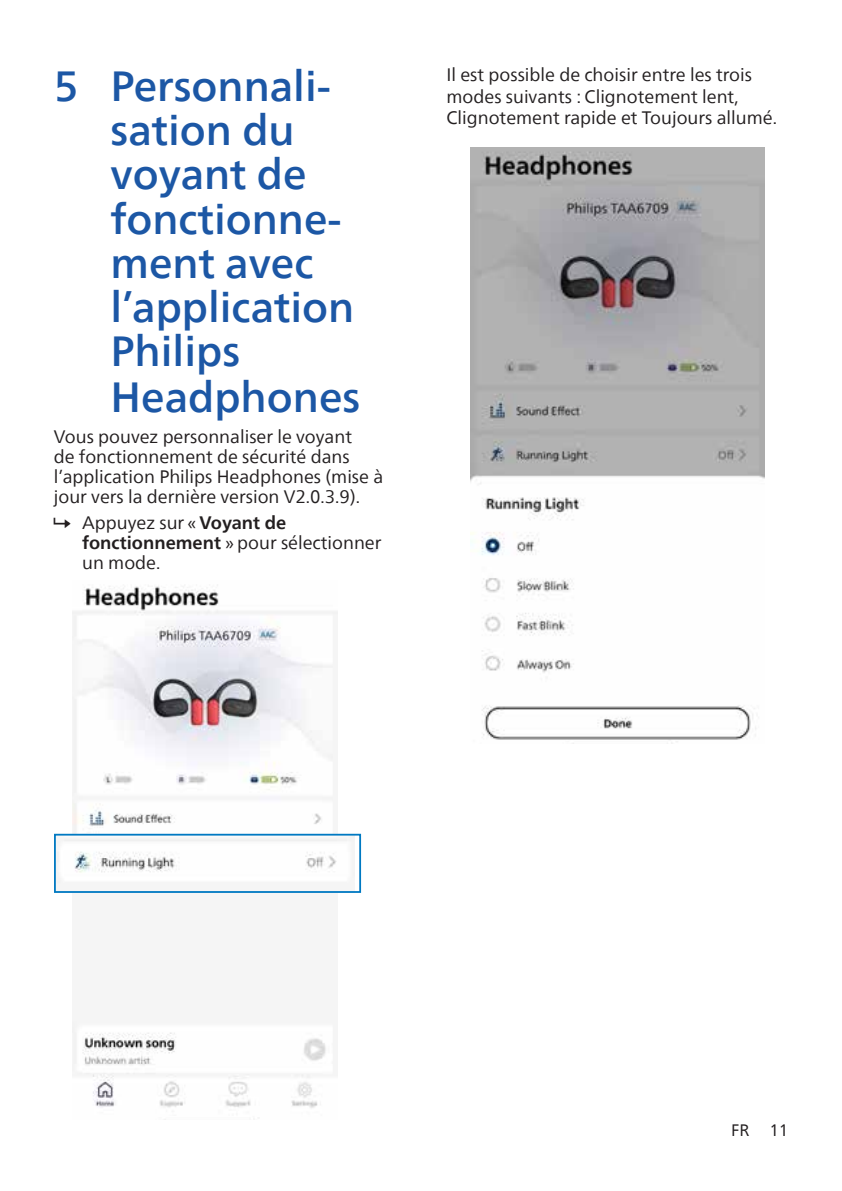
<style>
.page{position:relative;width:842px;height:1191px;background:#fff}
.page>*{position:absolute;margin:0;border:0;box-sizing:border-box;transform-origin:0 0}
.t1{font:500 42px/44.2px "Neue Frutiger World";color:#1c57a5}
.Body{font:18px/20px "Neue Frutiger World";color:#231f20}
.t2{font:16.4px "Neue Frutiger World";color:#231f20}
.s1{font-weight:700}
</style>
<div class="page">
<img style="left:72px;top:585px;width:265px;height:523px">
<img style="left:57px;top:836px;width:297px;height:54px">
<div style="left:54px;top:833px;width:307px;height:60px;border:2px solid #0079c2"></div>
<img style="left:471px;top:148px;width:293px;height:595px">
<p class="t1" style="left:111px;top:65px;width:251px;text-indent:-57px">5 Personnali&shy;sation du voyant de fonctionne&shy;ment avec l’application<br>Philips<br>Headphones</p>
<p class="Body" style="left:54px;top:427px;width:331px">Vous pouvez personnaliser le voyant<br>de fonctionnement de sécurité dans l’application Philips Headphones (mise à jour vers la dernière version V2.0.3.9).</p>
<p class="Body" style="left:82px;top:512px;width:301px">Appuyez sur « <span class="s1">Voyant de fonctionnement</span> » pour sélectionner un mode.</p>
<p class="Body" style="left:446px;top:64px;width:332px;line-height:21.6px">Il est possible de choisir entre les trois modes suivants : Clignotement lent,<br>Clignotement rapide et Toujours allumé.</p>
<p class="t2" style="left:731px;top:1117px;width:59px">FR 11</p>
</div>
